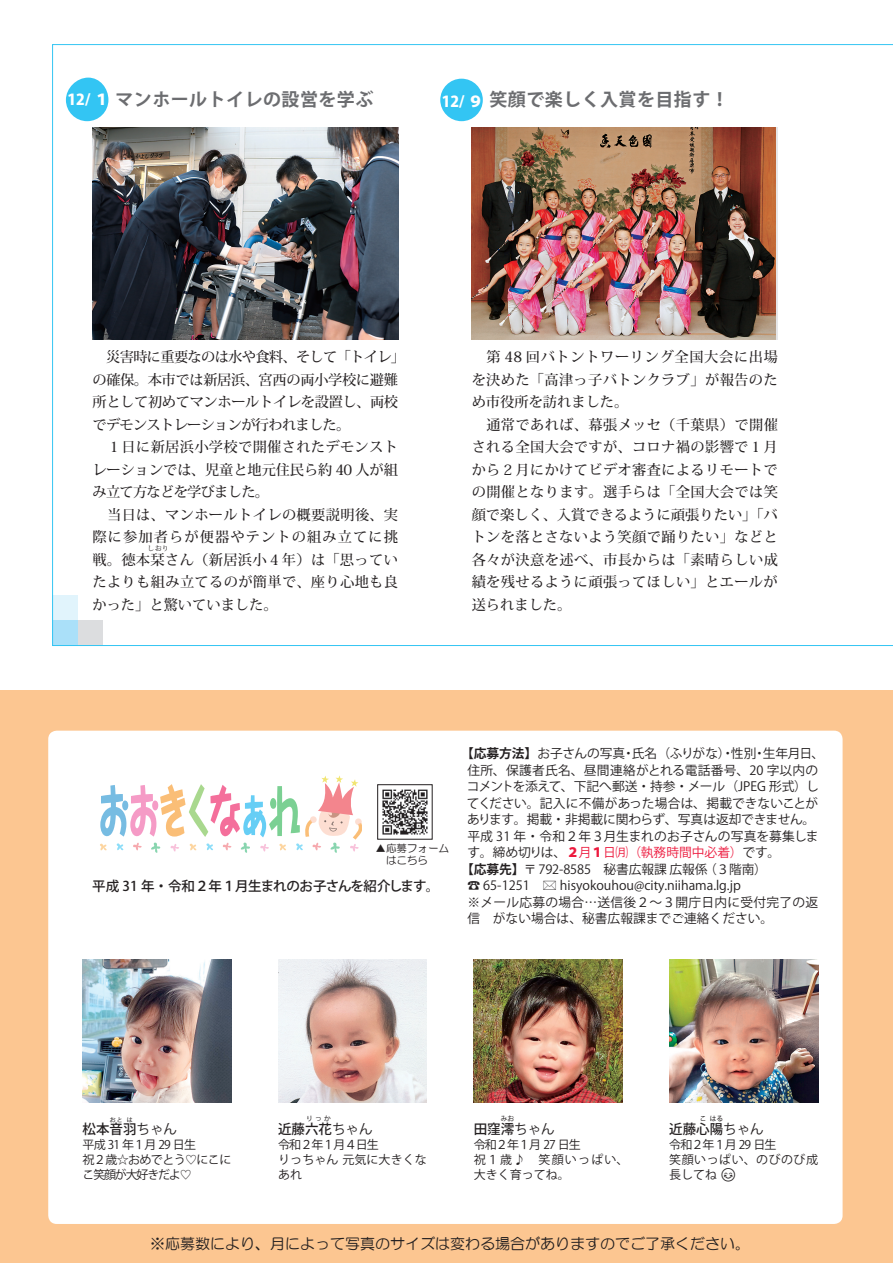
<style>
.page{position:relative;width:893px;height:1263px;background:#fff}
.page>*{position:absolute;margin:0;border:0;box-sizing:border-box;transform-origin:0 0}
.t1{font:700 18px "Koz Go Pro";letter-spacing:.025em;color:#6c6d70}
.t2{font:15px "HG Maru Gothic MPRO";color:#231f20}
.t3{font:800 15px "Koz Go Pro";color:#fff}
.t4{font:500 14.25px/22.5px "Koz Min Pro";letter-spacing:.025em;color:#231f20}
.t5{font:500 14.25px/22.5px "Koz Min Pro";letter-spacing:-.015em;color:#231f20}
.t6{font:500 13.5px "Koz Go Pro";letter-spacing:-.03em;color:#231f20}
.t7{font:500 13.5px "Koz Go Pro";color:#231f20}
.t8{font:12.75px/16.5px "Koz Go Pro";color:#231f20}
.t9{font:12.75px "Koz Go Pro";letter-spacing:.02em;color:#231f20}
.t10{font:12.75px "Koz Go Pro";color:#ed1a3e}
.t11{font:12px/15px "Koz Go Pro";color:#231f20}
.t12{font:12px/15px "Koz Go Pro";letter-spacing:-.075em;color:#231f20}
.t13{font:12px/15px "Koz Go Pro";letter-spacing:.01em;color:#231f20}
.t14{font:10.5px/12px "HG Maru Gothic MPRO";color:#231f20}
.t15{font:500 7.2px "Koz Min Pro";color:#231f20}
.t16{font:500 6.75px "Koz Go Pro";letter-spacing:.165em;color:#231f20}
.t17{font:500 6px "Koz Go Pro";color:#231f20}
.s1{font-weight:700}
.s2{color:#231f20}
.s3{font-weight:800}
.s4{font-weight:400}
</style>
<div class="page">
<svg style="left:52px;top:44px;width:841px;height:602px"></svg>
<div style="left:0;top:690px;width:893px;height:573px;background:#fcc691"></div>
<div style="left:48px;top:731px;width:795px;height:493px;background:#fff;border-radius:9px"></div>
<svg style="left:100px;top:775px;width:262px;height:78px"></svg>
<img style="left:83px;top:959px;width:148px;height:143px">
<img style="left:474px;top:959px;width:149px;height:143px">
<img style="left:669px;top:959px;width:149px;height:143px">
<img style="left:278px;top:959px;width:149px;height:143px">
<div style="left:440px;top:79px;width:43px;height:42px;background:#33c5f3;border-radius:50%"></div>
<div style="left:66px;top:78px;width:42px;height:43px;background:#33c5f3;border-radius:50%"></div>
<img style="left:92px;top:127px;width:307px;height:213px">
<img style="left:382px;top:789px;width:46px;height:46px">
<div style="left:377px;top:784px;width:55px;height:55px;border:1px solid #231f20"></div>
<img style="left:472px;top:127px;width:304px;height:212px">
<p class="t1" style="left:116px;top:87px;width:259px">マンホールトイレの設営を学ぶ</p>
<p class="t1" style="left:489px;top:87px;width:241px">笑顔で楽しく入賞を目指す！</p>
<p class="t3" style="left:68px;top:90px;width:43px">12/ １</p>
<p class="t3" style="left:442px;top:91px;width:43px">12/ ９</p>
<p class="t5" style="left:92px;top:345px;width:314px">　災害時に重要なのは水や食料、そして「トイレ」の確保。本市では新居浜、宮西の両小学校に避難所として初めてマンホールトイレを設置し、両校でデモンストレーションが行われました。<br>　１日に新居浜小学校で開催されたデモンストレーションでは、児童と地元住民ら約 40 人が組み立て方などを学びました。<br>　当日は、マンホールトイレの概要説明後、実際に参加者らが便器やテントの組み立てに挑戦。德本栞さん（新居浜小４年）は「思ってい</p>
<p class="t15" style="left:148px;top:543px;width:23px">しおり</p>
<p class="t4" style="left:92px;top:570px;width:307px">たよりも組み立てるのが簡単で、座り心地も良かった」と驚いていました。</p>
<p class="t4" style="left:472px;top:345px;width:308px">　第 48 回バトントワーリング全国大会に出場を決めた「高津っ子バトンクラブ」が報告のため市役所を訪れました。<br>　通常であれば、幕張メッセ（千葉県）で開催される全国大会ですが、コロナ禍の影響で１月から２月にかけてビデオ審査によるリモートでの開催となります。選手らは「全国大会では笑顔で楽しく、入賞できるように頑張りたい」「バトンを落とさないよう笑顔で踊りたい」などと各々が決意を述べ、市長からは「素晴らしい成績を残せるように頑張ってほしい」とエールが送られました。</p>
<p class="t14" style="left:376px;top:842px;width:75px">▲応募フォーム　はこちら</p>
<p class="t6" style="left:92px;top:877px;width:349px">平成 31 年・令和２年１月生まれのお子さんを紹介します。</p>
<p class="t8" style="left:461px;top:746px;width:365px"><span class="s1">【応募方法】</span>お子さんの写真・氏名（ふりがな）・性別・生年月日、</p>
<p class="t9" style="left:467px;top:762px;width:352px">住所、保護者氏名、昼間連絡がとれる電話番号、20 字以内の</p>
<p class="t8" style="left:467px;top:779px;width:353px">コメントを添えて、下記へ郵送・持参・メール（JPEG 形式）し</p>
<p class="t8" style="left:467px;top:795px;width:353px">てください。記入に不備があった場合は、掲載できないことが</p>
<p class="t8" style="left:467px;top:812px;width:350px">あります。掲載・非掲載に関わらず、写真は返却できません。</p>
<p class="t8" style="left:467px;top:828px;width:353px">平成 31 年・令和２年３月生まれのお子さんの写真を募集しま</p>
<p class="t10" style="left:467px;top:844px;width:315px"><span class="s2">す。締め切りは、</span><span class="s3">２</span>月<span class="s3">１</span>日㈪（執務時間中必着）<span class="s2">です。</span></p>
<p class="t8" style="left:461px;top:861px;width:307px"><span class="s1">【応募先】</span>〒 792-8585　秘書広報課 広報係 （３階南）</p>
<p class="t8" style="left:467px;top:878px;width:77px">☎ 65-1251　</p>
<p class="t8" style="left:467px;top:878px;width:352px;text-indent:93px">hisyokouhou@city.niihama.lg.jp<br>※メール応募の場合…送信後２～３開庁日内に受付完了の返信　がない場合は、秘書広報課までご連絡ください。</p>
<p class="t17" style="left:110px;top:1115px;width:14px">おと</p>
<p class="t17" style="left:127px;top:1115px;width:7px">は</p>
<p class="t12" style="left:83px;top:1138px;width:150px">平成 31 年１月 29 日生<br>祝２歳☆おめでとう♡にこにこ笑顔が大好きだよ♡</p>
<p class="t7" style="left:83px;top:1120px;width:96px">松本音羽<span class="s4">ちゃん</span></p>
<p class="t16" style="left:306px;top:1115px;width:26px">りっか</p>
<p class="t13" style="left:278px;top:1138px;width:150px">令和２年１月４日生<br>りっちゃん 元気に大きくなあれ</p>
<p class="t7" style="left:278px;top:1120px;width:96px">近藤六花<span class="s4">ちゃん</span></p>
<p class="t16" style="left:501px;top:1115px;width:15px">みお</p>
<p class="t11" style="left:474px;top:1138px;width:156px">令和２年１月 27 日生<br>祝１歳♪　笑顔いっぱい、大きく育ってね。</p>
<p class="t7" style="left:474px;top:1120px;width:82px">田窪澪<span class="s4">ちゃん</span></p>
<p class="t16" style="left:700px;top:1115px;width:8px">こ</p>
<p class="t16" style="left:710px;top:1115px;width:15px">はる</p>
<p class="t11" style="left:669px;top:1138px;width:150px">令和２年１月 29 日生<br>笑顔いっぱい、のびのび成長してね</p>
<p class="t7" style="left:669px;top:1120px;width:96px">近藤心陽<span class="s4">ちゃん</span></p>
<p class="t2" style="left:150px;top:1236px;width:602px">※応募数により、月によって写真のサイズは変わる場合がありますのでご了承ください。</p>
</div>
